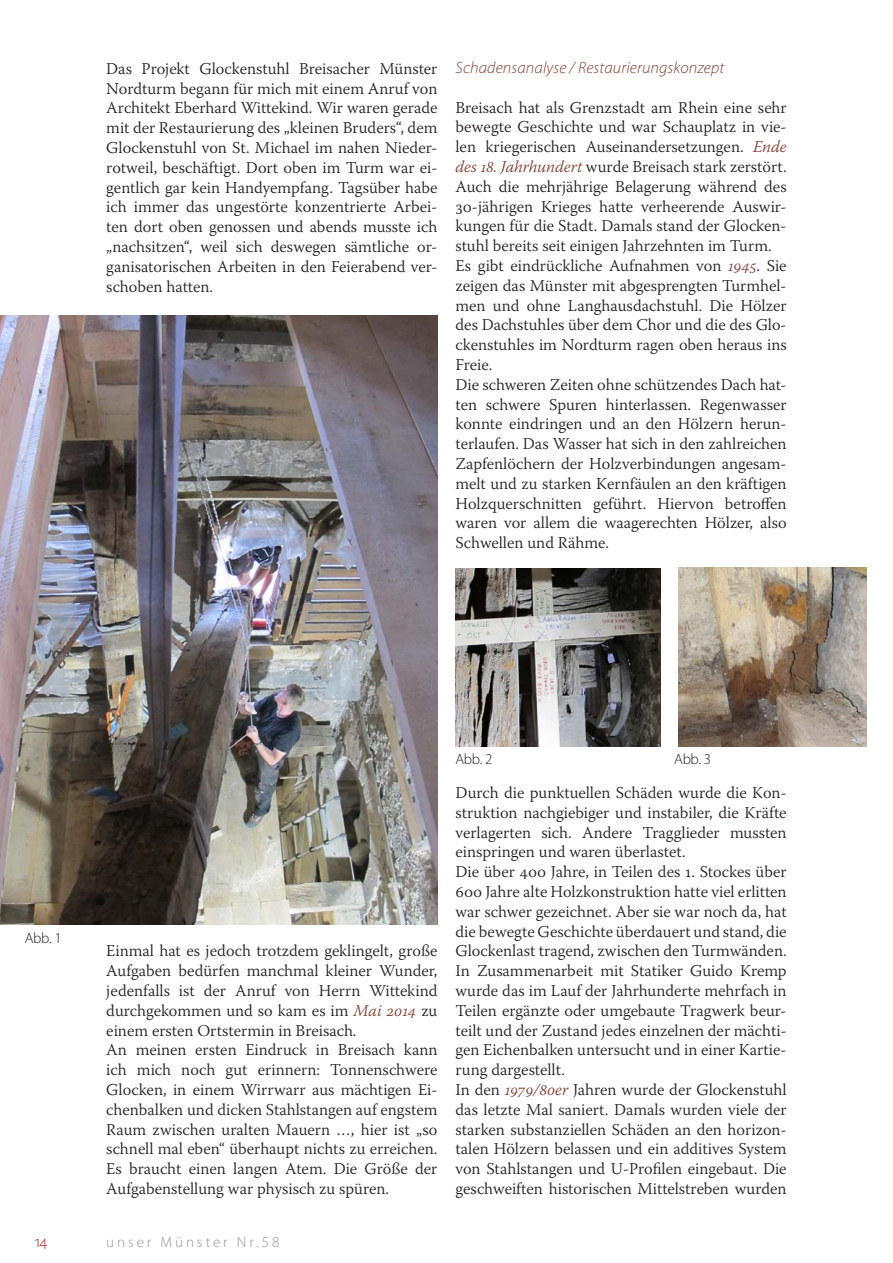
<style>
.page{position:relative;width:893px;height:1263px;background:#fff}
.page>*{position:absolute;margin:0;border:0;box-sizing:border-box;transform-origin:0 0}
.t1{font:300 16.5px/19.8px "Warnock Pro";color:#231f20}
.t2{font:italic 300 16.5px "Myriad Pro";letter-spacing:.01em;color:#7d3f36}
.t3{font:300 16.5px "Myriad Pro";color:#af1e22}
.t4{font:300 15px "Myriad Pro";letter-spacing:.195em;color:#939598}
.t5{font:300 15px "Myriad Pro";letter-spacing:-.02em;color:#231f20}
.s1{font-style:italic;color:#7d3f36}
</style>
<div class="page">
<img style="left:0;top:315px;width:437px;height:609px">
<img style="left:455px;top:568px;width:205px;height:178px">
<img style="left:678px;top:568px;width:188px;height:178px">
<p class="t1" style="left:106px;top:58px;width:333px;text-align:justify">Das Projekt Glockenstuhl Breisacher Münster Nordturm begann für mich mit einem Anruf von Architekt Eberhard Wittekind. Wir waren gerade mit der Restaurierung des „kleinen Bruders“, dem Glockenstuhl von St. Michael im nahen Nieder&shy;rotweil, beschäftigt. Dort oben im Turm war ei&shy;gentlich gar kein Handyempfang. Tagsüber habe ich immer das ungestörte konzentrierte Arbei&shy;ten dort oben genossen und abends musste ich „nachsitzen“, weil sich deswegen sämtliche or&shy;ganisatorischen Arbeiten in den Feierabend ver&shy;schoben hatten.</p>
<p class="t2" style="left:455px;top:59px;width:270px">Schadensanalyse / Restaurierungskonzept</p>
<p class="t1" style="left:455px;top:97px;width:333px">Breisach hat als Grenzstadt am Rhein eine sehr bewegte Geschichte und war Schauplatz in vie&shy;len kriegerischen Auseinandersetzungen. <span class="s1">Ende des 18. Jahrhundert</span> wurde Breisach stark zerstört.<br>Auch die mehrjährige Belagerung während des 30-jährigen Krieges hatte verheerende Auswir&shy;kungen für die Stadt. Damals stand der Glocken&shy;stuhl bereits seit einigen Jahrzehnten im Turm.<br>Es gibt eindrückliche Aufnahmen von <span class="s1">1945</span>. Sie zeigen das Münster mit abgesprengten Turmhel&shy;men und ohne Langhausdachstuhl. Die Hölzer des Dachstuhles über dem Chor und die des Glo&shy;ckenstuhles im Nordturm ragen oben heraus ins Freie.<br>Die schweren Zeiten ohne schützendes Dach hat&shy;ten schwere Spuren hinterlassen. Regenwasser konnte eindringen und an den Hölzern herun&shy;terlaufen. Das Wasser hat sich in den zahlreichen Zapfenlöchern der Holzverbindungen angesam&shy;melt und zu starken Kernfäulen an den kräftigen Holzquerschnitten geführt. Hiervon betroffen waren vor allem die waagerechten Hölzer, also Schwellen und Rähme.</p>
<p class="t5" style="left:25px;top:930px;width:38px">Abb. 1</p>
<p class="t1" style="left:106px;top:941px;width:333px">Einmal hat es jedoch trotzdem geklingelt, große Aufgaben bedürfen manchmal kleiner Wunder, jedenfalls ist der Anruf von Herrn Wittekind durchgekommen und so kam es im <span class="s1">Mai 2014</span> zu einem ersten Ortstermin in Breisach.<br>An meinen ersten Eindruck in Breisach kann ich mich noch gut erinnern: Tonnenschwere Glocken, in einem Wirrwarr aus mächtigen Ei&shy;chenbalken und dicken Stahlstangen auf engstem Raum zwischen uralten Mauern …, hier ist „so schnell mal eben“ überhaupt nichts zu erreichen.<br>Es braucht einen langen Atem. Die Größe der Aufgabenstellung war physisch zu spüren.</p>
<p class="t3" style="left:35px;top:1232px;width:14px">14</p>
<p class="t4" style="left:106px;top:1234px;width:175px">unser Münster Nr.58</p>
<p class="t5" style="left:455px;top:751px;width:38px">Abb. 2</p>
<p class="t5" style="left:674px;top:751px;width:38px">Abb. 3</p>
<p class="t1" style="left:455px;top:782px;width:333px">Durch die punktuellen Schäden wurde die Kon&shy;struktion nachgiebiger und instabiler, die Kräfte verlagerten sich. Andere Tragglieder mussten einspringen und waren überlastet.<br>Die über 400 Jahre, in Teilen des 1. Stockes über 600 Jahre alte Holzkonstruktion hatte viel erlitten war schwer gezeichnet. Aber sie war noch da, hat die bewegte Geschichte überdauert und stand, die Glockenlast tragend, zwischen den Turmwänden.<br>In Zusammenarbeit mit Statiker Guido Kremp wurde das im Lauf der Jahrhunderte mehrfach in Teilen ergänzte oder umgebaute Tragwerk beur&shy;teilt und der Zustand jedes einzelnen der mächti&shy;gen Eichenbalken untersucht und in einer Kartie&shy;rung dargestellt.<br>In den <span class="s1">1979/80er</span> Jahren wurde der Glockenstuhl das letzte Mal saniert. Damals wurden viele der starken substanziellen Schäden an den horizon&shy;talen Hölzern belassen und ein additives System von Stahlstangen und U-Profilen eingebaut. Die geschweiften historischen Mittelstreben wurden</p>
</div>
